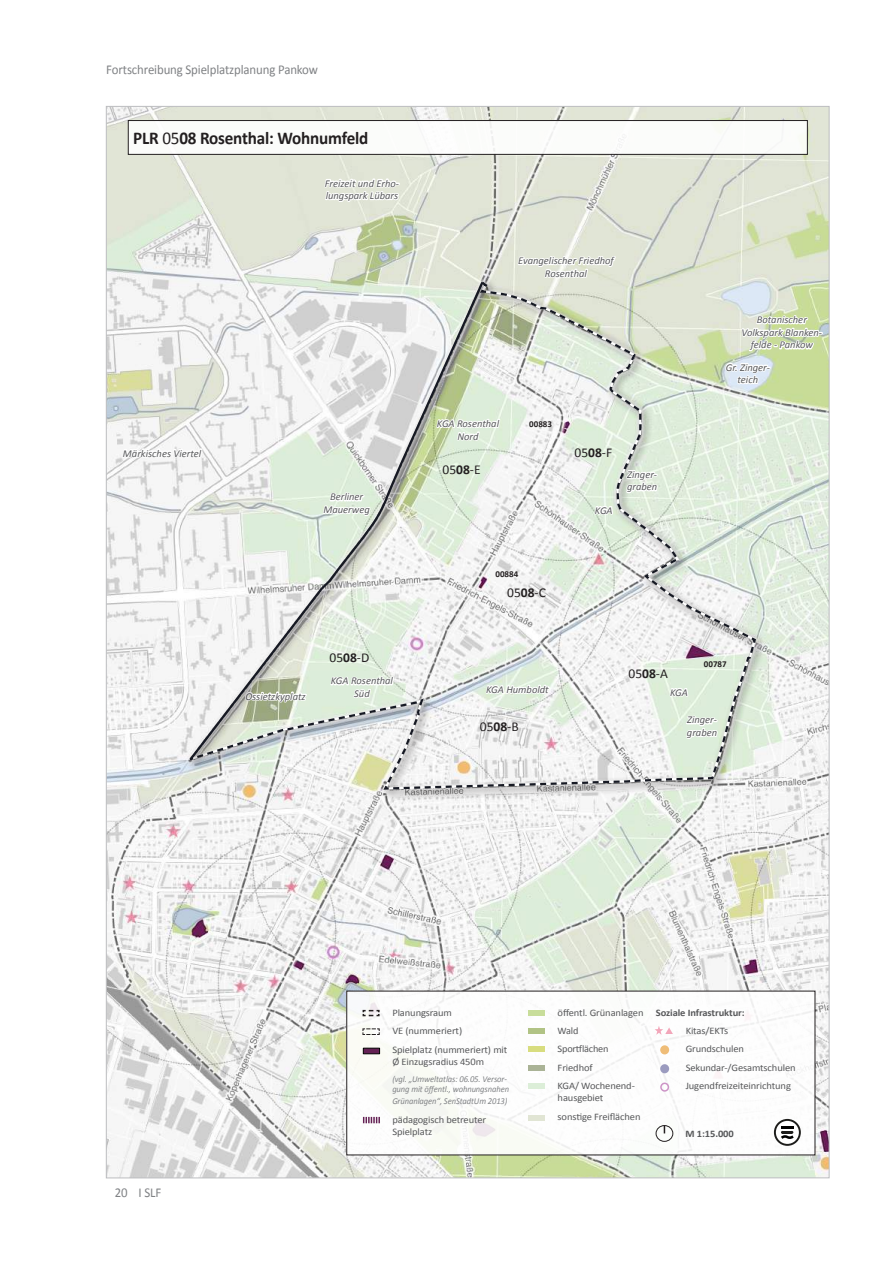
<style>
.page{position:relative;width:893px;height:1263px;background:#fff}
.page>*{position:absolute;margin:0;border:0;box-sizing:border-box;transform-origin:0 0}
.t1{font:700 18px "Calibri";letter-spacing:-.01em;color:#231f20;scale:.95 1}
.t2{font:13.5px "Calibri";letter-spacing:-.01em;color:#808285;scale:.95 1}
.t3{font:13.5px "Calibri";color:#231f20}
.t4{font:italic 10.5px/12.6px "Calibri";color:#57585a;text-align:center}
.t5{font:10.05px/18.5px "Calibri";letter-spacing:-.01em;color:#57585a;scale:1.05 1}
.t6{font:700 10.05px "Calibri";letter-spacing:-.01em;color:#57585a;scale:1.05 1}
.t7{font:italic 9px/10.5px "Calibri";letter-spacing:-.01em;color:#808285;scale:.95 1}
.t8{font:700 9px "Calibri";color:#231f20}
.s1{font-weight:400}
.s2{font-weight:700}
</style>
<div class="page">
<img style="left:108px;top:108px;width:719px;height:1068px">
<div style="left:186px;top:277px;width:581px;height:524px;background:#231f20;opacity:.75"></div>
<svg style="left:188px;top:279px;width:570px;height:512px"></svg>
<div style="left:185px;top:278px;width:308px;height:492px;background:#231f20;opacity:.75"></div>
<svg style="left:187px;top:279px;width:298px;height:483px"></svg>
<div style="left:128px;top:121px;width:679px;height:33px;background:#fff"></div>
<div style="left:128px;top:120px;width:679px;height:35px;border:1px solid #231f20"></div>
<svg style="left:485px;top:660px;width:66px;height:54px"></svg>
<svg style="left:593px;top:481px;width:21px;height:53px"></svg>
<svg style="left:669px;top:663px;width:50px;height:94px;background:#e1efde"></svg>
<svg style="left:624px;top:454px;width:35px;height:57px"></svg>
<svg style="left:435px;top:394px;width:67px;height:66px;background:#d9e6ce"></svg>
<svg style="left:517px;top:237px;width:100px;height:60px"></svg>
<svg style="left:329px;top:652px;width:67px;height:66px"></svg>
<svg style="left:724px;top:296px;width:101px;height:107px"></svg>
<svg style="left:121px;top:421px;width:83px;height:64px"></svg>
<svg style="left:323px;top:159px;width:79px;height:62px"></svg>
<svg style="left:322px;top:466px;width:50px;height:68px"></svg>
<div style="left:347px;top:991px;width:468px;height:164px;background:#fff"></div>
<svg style="left:774px;top:1119px;width:27px;height:27px"></svg>
<div style="left:776px;top:1121px;width:23px;height:23px;background:#fff;border-radius:50%"></div>
<svg style="left:778px;top:1126px;width:19px;height:15px"></svg>
<div style="left:656px;top:1125px;width:17px;height:16px;border:1px solid #231f20;border-radius:50%"></div>
<svg style="left:362px;top:1009px;width:18px;height:8px"></svg>
<svg style="left:362px;top:1028px;width:18px;height:7px"></svg>
<svg style="left:363px;top:1048px;width:17px;height:6px"></svg>
<div style="left:528px;top:1065px;width:16px;height:6px;background:#aab396"></div>
<div style="left:528px;top:1047px;width:16px;height:5px;background:#d8dd7f"></div>
<div style="left:528px;top:1028px;width:16px;height:6px;background:#b1c385"></div>
<div style="left:528px;top:1083px;width:16px;height:6px;background:#dceed8"></div>
<div style="left:528px;top:1010px;width:16px;height:5px;background:#c8dd9a"></div>
<div style="left:528px;top:1115px;width:16px;height:6px;background:#e1e5d4"></div>
<svg style="left:363px;top:1117px;width:17px;height:6px"></svg>
<svg style="left:655px;top:1026px;width:18px;height:9px"></svg>
<div style="left:660px;top:1064px;width:9px;height:9px;background:#9b9bbf;border-radius:50%"></div>
<div style="left:660px;top:1045px;width:9px;height:9px;background:#efbd78;border-radius:50%"></div>
<div style="left:660px;top:1082px;width:9px;height:10px;border:2px solid #cd94c7;border-radius:50%"></div>
<h2 class="t2" style="left:106px;top:61px;width:224px">Fortschreibung Spielplatzplanung Pankow</h2>
<h1 class="t1" style="left:133px;top:127px;width:249px">PLR <span class="s1">05</span>08 Rosenthal: Wohnumfeld</h1>
<p class="t4" style="left:123px;top:446px;width:80px">Märkisches Viertel</p>
<p class="t4" style="left:325px;top:176px;width:76px;text-align:left">Freizeit und Erho&shy;lungspark Lübars</p>
<p class="t4" style="left:323px;top:490px;width:48px">Berliner<br>Mauerweg</p>
<p class="t4" style="left:245px;top:689px;width:62px">Ossietzkyplatz</p>
<h2 class="t3" style="left:330px;top:649px;width:41px">05<span class="s2">08</span>-D</h2>
<p class="t4" style="left:331px;top:674px;width:64px">KGA Rosenthal<br>Süd</p>
<p class="t4" style="left:518px;top:254px;width:97px">Evangelischer Friedhof<br>Rosenthal</p>
<p class="t4" style="left:437px;top:417px;width:64px">KGA Rosenthal<br>Nord</p>
<h2 class="t3" style="left:443px;top:460px;width:40px">05<span class="s2">08</span>-E</h2>
<p class="t8" style="left:529px;top:418px;width:24px">00883</p>
<p class="t8" style="left:495px;top:568px;width:24px">00884</p>
<h2 class="t3" style="left:507px;top:584px;width:40px">05<span class="s2">08</span>-C</h2>
<h2 class="t3" style="left:575px;top:444px;width:39px">05<span class="s2">08</span>-F</h2>
<p class="t4" style="left:595px;top:503px;width:19px">KGA</p>
<p class="t4" style="left:627px;top:468px;width:32px;text-align:left">Zinger&shy;graben</p>
<p class="t4" style="left:742px;top:313px;width:82px">Botanischer<br>Volkspark Blanken&shy;felde - Pankow</p>
<p class="t4" style="left:726px;top:360px;width:46px">Gr. Zinger&shy;teich</p>
<h2 class="t3" style="left:628px;top:665px;width:41px">05<span class="s2">08</span>-A</h2>
<p class="t4" style="left:486px;top:683px;width:64px">KGA Humboldt</p>
<p class="t4" style="left:670px;top:685px;width:19px">KGA</p>
<p class="t8" style="left:704px;top:658px;width:24px">00787</p>
<h2 class="t3" style="left:480px;top:718px;width:40px">05<span class="s2">08</span>-B</h2>
<p class="t4" style="left:687px;top:713px;width:32px;text-align:left">Zinger&shy;graben</p>
<h2 class="t2" style="left:115px;top:1184px;width:51px">20 I SLF</h2>
<p class="t5" style="left:392px;top:1003px;width:111px">Planungsraum<br>VE (nummeriert)<br>Spielplatz (nummeriert) mit</p>
<p class="t5" style="left:392px;top:1052px;width:89px">Ø Einzugsradius 450m</p>
<p class="t7" style="left:392px;top:1073px;width:124px">(vgl. „Umweltatlas: 06.05. Versor&shy;gung mit öffentl., wohnungsnahen</p>
<p class="t7" style="left:392px;top:1096px;width:123px">Grünanlagen“, SenStadtUm 2013)</p>
<p class="t5" style="left:392px;top:1113px;width:91px;line-height:12px">pädagogisch betreuter<br>Spielplatz</p>
<p class="t5" style="left:558px;top:1003px;width:83px">öffentl. Grünanlagen<br>Wald<br>Sportflächen<br>Friedhof<br>KGA/ Wochenend-</p>
<p class="t5" style="left:558px;top:1089px;width:80px">hausgebiet<br>sonstige Freiflächen</p>
<p class="t6" style="left:656px;top:1006px;width:86px">Soziale Infrastruktur:</p>
<p class="t5" style="left:686px;top:1021px;width:106px">Kitas/EKTs<br>Grundschulen<br>Sekundar-/Gesamtschulen<br>Jugendfreizeiteinrichtung</p>
<p class="t6" style="left:686px;top:1127px;width:47px">M 1:15.000</p>
</div>
